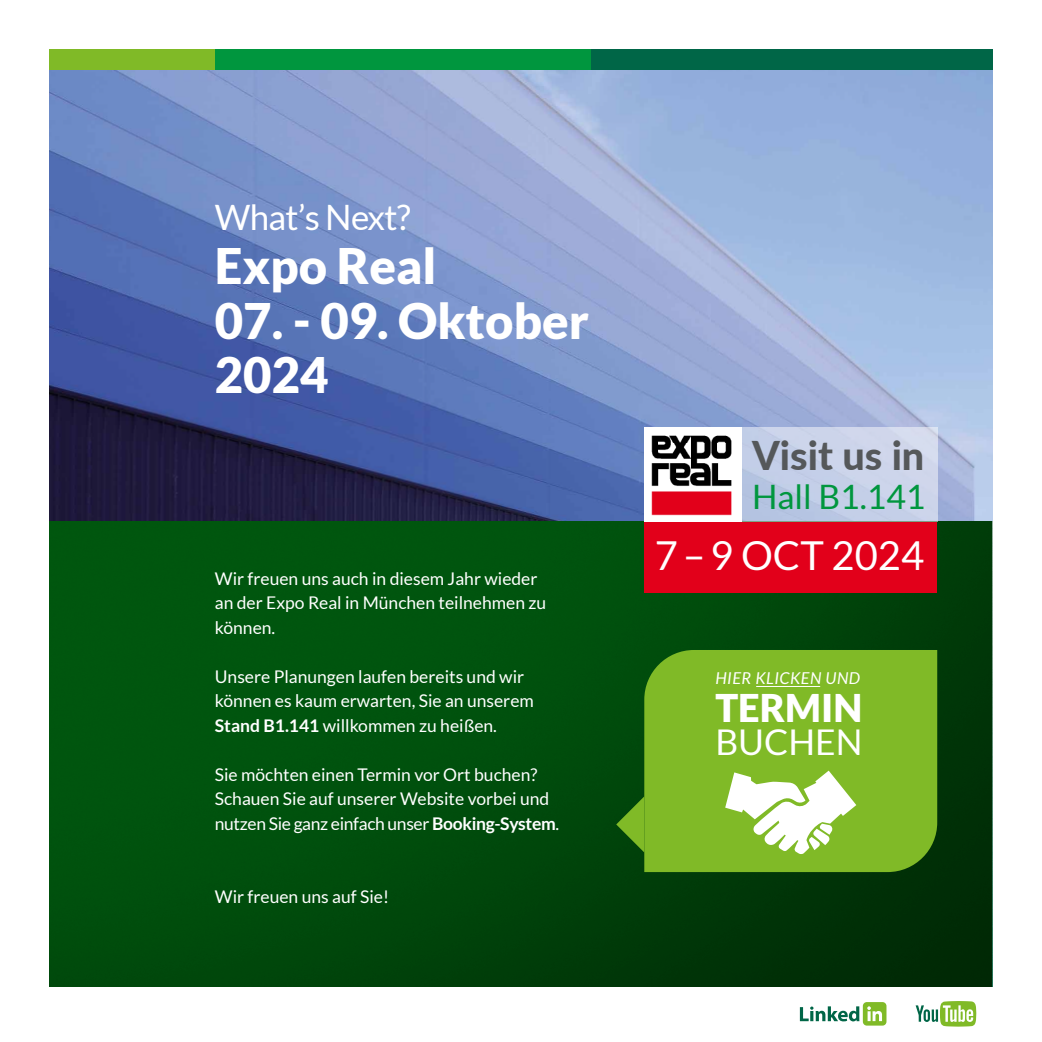
<style>
.page{position:relative;width:1042px;height:1042px;background:#fff}
.page>*{position:absolute;margin:0;border:0;box-sizing:border-box;transform-origin:0 0}
.t1{font:900 49px/54.2px "Lato";color:#fff}
.t2{font:39.9px "Lato";color:#fff}
.t3{font:800 39.55px "Lato";color:#55585a}
.t4{font:900 38.15px "Lato";color:#fff}
.t5{font:35.52px "Lato";color:#fff}
.t6{font:35px "Lato";letter-spacing:-.02em;color:#fff}
.t7{font:33.6px "Lato";color:#00963e}
.t8{font:17.5px/24.5px "Lato";color:#fff}
.t9{font:italic 16.45px "Lato";letter-spacing:.03em;color:#fff}
.s1{font-weight:700}
</style>
<div class="page">
<img style="left:50px;top:70px;width:942px;height:917px">
<svg style="left:741px;top:427px;width:196px;height:94px;background:#c7d1e8"></svg>
<img style="left:644px;top:427px;width:97px;height:95px">
<div style="left:644px;top:522px;width:293px;height:70px;background:#e2001a"></div>
<div style="left:644px;top:650px;width:293px;height:222px;background:#80ba27"></div>
<svg style="left:725px;top:770px;width:131px;height:84px"></svg>
<svg style="left:616px;top:796px;width:28px;height:56px;background:#3e7d18"></svg>
<hr style="left:756px;top:686px;width:64px;height:1px;background:#fff">
<div style="left:50px;top:50px;width:299px;height:20px;background:#80ba27"></div>
<div style="left:215px;top:50px;width:484px;height:20px;background:#00963e"></div>
<div style="left:591px;top:50px;width:401px;height:20px;background:#006647"></div>
<svg style="left:915px;top:1001px;width:61px;height:25px"></svg>
<div style="left:863px;top:1002px;width:23px;height:23px;background:#80ba27;border-radius:4px"></div>
<svg style="left:867px;top:1006px;width:15px;height:15px"></svg>
<svg style="left:800px;top:1006px;width:59px;height:15px"></svg>
<h3 class="t6" style="left:215px;top:198px;width:197px">What’s Next?</h3>
<h1 class="t1" style="left:215px;top:238px;width:223px">Expo Real</h1>
<h1 class="t1" style="left:215px;top:292px;width:376px">07. - 09. Oktober<br>2024</h1>
<p class="t8" style="left:215px;top:566px;width:333px">Wir freuen uns auch in diesem Jahr wieder an der Expo Real in München teilnehmen zu können.</p>
<p class="t8" style="left:215px;top:664px;width:320px">Unsere Planungen laufen bereits und wir können es kaum erwarten, Sie an unserem<br><span class="s1">Stand B1.141</span> willkommen zu heißen.</p>
<p class="t8" style="left:215px;top:762px;width:346px">Sie möchten einen Termin vor Ort buchen?<br>Schauen Sie auf unserer Website vorbei und nutzen Sie ganz einfach unser <span class="s1">Booking-System</span>.</p>
<p class="t8" style="left:215px;top:884px;width:176px">Wir freuen uns auf Sie!</p>
<h3 class="t3" style="left:752px;top:426px;width:174px">Visit us in</h3>
<h3 class="t7" style="left:752px;top:478px;width:175px">Hall B1.141</h3>
<h2 class="t2" style="left:655px;top:534px;width:271px">7–9 OCT 2024</h2>
<p class="t9" style="left:715px;top:668px;width:146px">HIER KLICKEN UND</p>
<h3 class="t4" style="left:715px;top:686px;width:148px">TERMIN</h3>
<h3 class="t5" style="left:715px;top:722px;width:149px">BUCHEN</h3>
</div>
